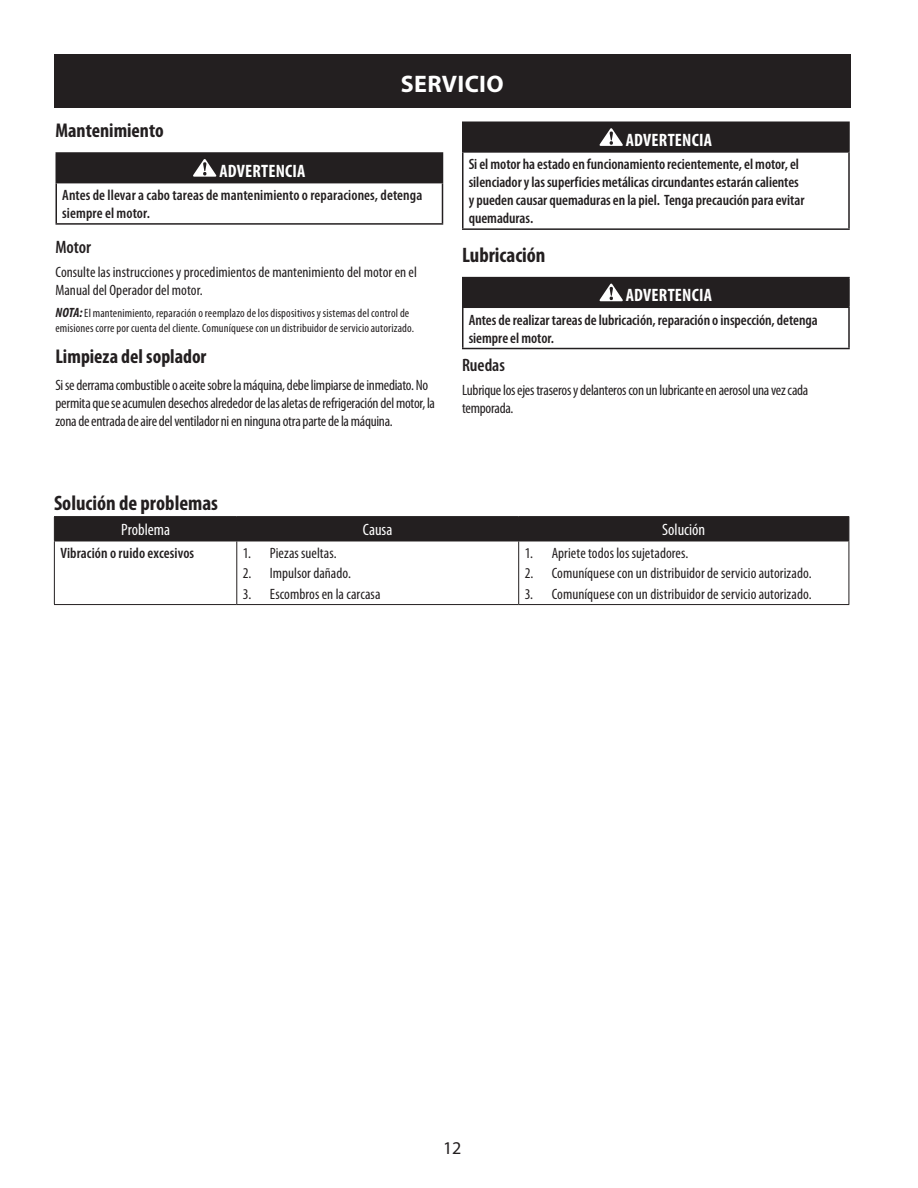
<style>
.page{position:relative;width:918px;height:1188px;background:#fff}
.page>*{position:absolute;margin:0;border:0;box-sizing:border-box;transform-origin:0 0}
.t1{font:700 24px "Myriad Pro";letter-spacing:.015em;color:#fff}
.Heading{font:700 condensed 21px "Myriad Pro";color:#231f20}
.Heading-2{font:700 condensed 19.95px "Myriad Pro";color:#231f20}
.Warning__-_Danger{font:700 condensed 18px "Myriad Pro";letter-spacing:.01em;color:#fff}
.Sub-Heading{font:600 condensed 18px "Myriad Pro";letter-spacing:-.005em;color:#231f20}
.t2{font:18px "Myriad Pro";color:#231f20}
.Table_Header{font:condensed 16.5px "Myriad Pro";color:#fff}
.Body{font:condensed 15px/18px "Myriad Pro";letter-spacing:-.005em;color:#231f20}
.Warning_Body{font:600 condensed 15px/18px "Myriad Pro";letter-spacing:-.005em;color:#231f20}
._10_pt_Body{font:600 condensed 15px "Myriad Pro";letter-spacing:.005em;color:#231f20}
.Note{font:condensed 12px/14.4px "Myriad Pro";letter-spacing:.01em;color:#231f20}
.s1{font-weight:700;font-style:italic;font-size:13.5px}
</style>
<div class="page">
<div style="left:54px;top:54px;width:796px;height:54px;background:#231f20"></div>
<div style="left:56px;top:153px;width:386px;height:30px;background:#231f20"></div>
<hr style="left:56px;top:152px;width:387px;height:2px;background:#231f20">
<svg style="left:442px;top:154px;width:1px;height:28px"></svg>
<hr style="left:56px;top:182px;width:387px;height:1px;background:#231f20">
<hr style="left:56px;top:183px;width:1px;height:40px;background:#231f20">
<hr style="left:442px;top:183px;width:1px;height:40px;background:#231f20">
<hr style="left:56px;top:223px;width:387px;height:2px;background:#231f20">
<svg style="left:193px;top:159px;width:24px;height:18px"></svg>
<div style="left:463px;top:122px;width:386px;height:30px;background:#231f20"></div>
<hr style="left:462px;top:122px;width:388px;height:1px;background:#231f20">
<hr style="left:462px;top:123px;width:2px;height:28px;background:#231f20">
<hr style="left:848px;top:123px;width:2px;height:28px;background:#231f20">
<hr style="left:462px;top:151px;width:388px;height:2px;background:#231f20">
<hr style="left:462px;top:153px;width:2px;height:75px;background:#231f20">
<hr style="left:848px;top:153px;width:2px;height:75px;background:#231f20">
<hr style="left:462px;top:228px;width:388px;height:2px;background:#231f20">
<svg style="left:599px;top:128px;width:24px;height:18px"></svg>
<div style="left:463px;top:278px;width:386px;height:29px;background:#231f20"></div>
<hr style="left:462px;top:277px;width:388px;height:1px;background:#231f20">
<hr style="left:462px;top:278px;width:2px;height:29px;background:#231f20">
<hr style="left:848px;top:278px;width:2px;height:29px;background:#231f20">
<hr style="left:462px;top:307px;width:388px;height:1px;background:#231f20">
<hr style="left:462px;top:308px;width:2px;height:40px;background:#231f20">
<hr style="left:848px;top:308px;width:2px;height:40px;background:#231f20">
<hr style="left:462px;top:348px;width:388px;height:1px;background:#231f20">
<svg style="left:599px;top:284px;width:24px;height:17px"></svg>
<hr style="left:54px;top:516px;width:183px;height:1px;background:#231f20">
<hr style="left:237px;top:516px;width:282px;height:1px;background:#231f20">
<hr style="left:519px;top:516px;width:330px;height:1px;background:#231f20">
<div style="left:54px;top:517px;width:796px;height:24px;background:#231f20"></div>
<hr style="left:54px;top:541px;width:183px;height:1px;background:#231f20">
<hr style="left:54px;top:541px;width:1px;height:63px;background:#231f20">
<hr style="left:237px;top:541px;width:282px;height:1px;background:#231f20">
<hr style="left:236px;top:541px;width:1px;height:63px;background:#231f20">
<hr style="left:519px;top:541px;width:330px;height:1px;background:#231f20">
<hr style="left:518px;top:541px;width:1px;height:63px;background:#231f20">
<hr style="left:849px;top:541px;width:1px;height:63px;background:#231f20">
<hr style="left:54px;top:604px;width:183px;height:1px;background:#231f20">
<hr style="left:237px;top:604px;width:282px;height:1px;background:#231f20">
<hr style="left:519px;top:604px;width:330px;height:1px;background:#231f20">
<h1 class="t1" style="left:401px;top:68px;width:105px">SERVICIO</h1>
<p class="Heading-2" style="left:56px;top:118px;width:110px">Mantenimiento</p>
<p class="Warning__-_Danger" style="left:219px;top:159px;width:88px">ADVERTENCIA</p>
<p class="Warning_Body" style="left:62px;top:186px;width:362px">Antes de llevar a cabo tareas de mantenimiento o reparaciones, detenga siempre el motor.</p>
<p class="Sub-Heading" style="left:56px;top:236px;width:37px">Motor</p>
<p class="Body" style="left:56px;top:263px;width:363px">Consulte las instrucciones y procedimientos de mantenimiento del motor en el<br>Manual del Operador del motor.</p>
<p class="Note" style="left:56px;top:306px;width:360px"><span class="s1">NOTA:</span> El mantenimiento, reparación o reemplazo de los dispositivos y sistemas del control de emisiones corre por cuenta del cliente. Comuníquese con un distribuidor de servicio autorizado.</p>
<p class="Heading-2" style="left:56px;top:344px;width:153px">Limpieza del soplador</p>
<p class="Body" style="left:56px;top:376px;width:381px">Si se derrama combustible o aceite sobre la máquina, debe limpiarse de inmediato. No permita que se acumulen desechos alrededor de las aletas de refrigeración del motor, la zona de entrada de aire del ventilador ni en ninguna otra parte de la máquina.</p>
<p class="Warning__-_Danger" style="left:626px;top:129px;width:88px">ADVERTENCIA</p>
<p class="Warning_Body" style="left:469px;top:155px;width:337px">Si el motor ha estado en funcionamiento recientemente, el motor, el silenciador y las superficies metálicas circundantes estarán calientes y pueden causar quemaduras en la piel. Tenga precaución para evitar quemaduras.</p>
<p class="Heading" style="left:462px;top:242px;width:85px">Lubricación</p>
<p class="Warning__-_Danger" style="left:626px;top:284px;width:88px">ADVERTENCIA</p>
<p class="Warning_Body" style="left:469px;top:310px;width:350px">Antes de realizar tareas de lubricación, reparación o inspección, detenga siempre el motor.</p>
<p class="Sub-Heading" style="left:462px;top:354px;width:44px">Ruedas</p>
<p class="Body" style="left:462px;top:381px;width:348px">Lubrique los ejes traseros y delanteros con un lubricante en aerosol una vez cada temporada.</p>
<p class="Heading" style="left:54px;top:490px;width:166px">Solución de problemas</p>
<p class="Table_Header" style="left:121px;top:521px;width:50px">Problema</p>
<p class="Table_Header" style="left:363px;top:521px;width:31px">Causa</p>
<p class="Table_Header" style="left:662px;top:521px;width:45px">Solución</p>
<p class="_10_pt_Body" style="left:60px;top:544px;width:135px">Vibración o ruido excesivos</p>
<p class="Body" style="left:243px;top:545px;width:95px">1. Piezas sueltas.</p>
<p class="Body" style="left:243px;top:565px;width:110px">2. Impulsor dañado.</p>
<p class="Body" style="left:243px;top:585px;width:139px">3. Escombros en la carcasa</p>
<p class="Body" style="left:525px;top:545px;width:165px">1. Apriete todos los sujetadores.</p>
<p class="Body" style="left:525px;top:565px;width:288px">2. Comuníquese con un distribuidor de servicio autorizado.</p>
<p class="Body" style="left:525px;top:585px;width:288px">3. Comuníquese con un distribuidor de servicio autorizado.</p>
<p class="t2" style="left:443px;top:1137px;width:20px">12</p>
</div>
